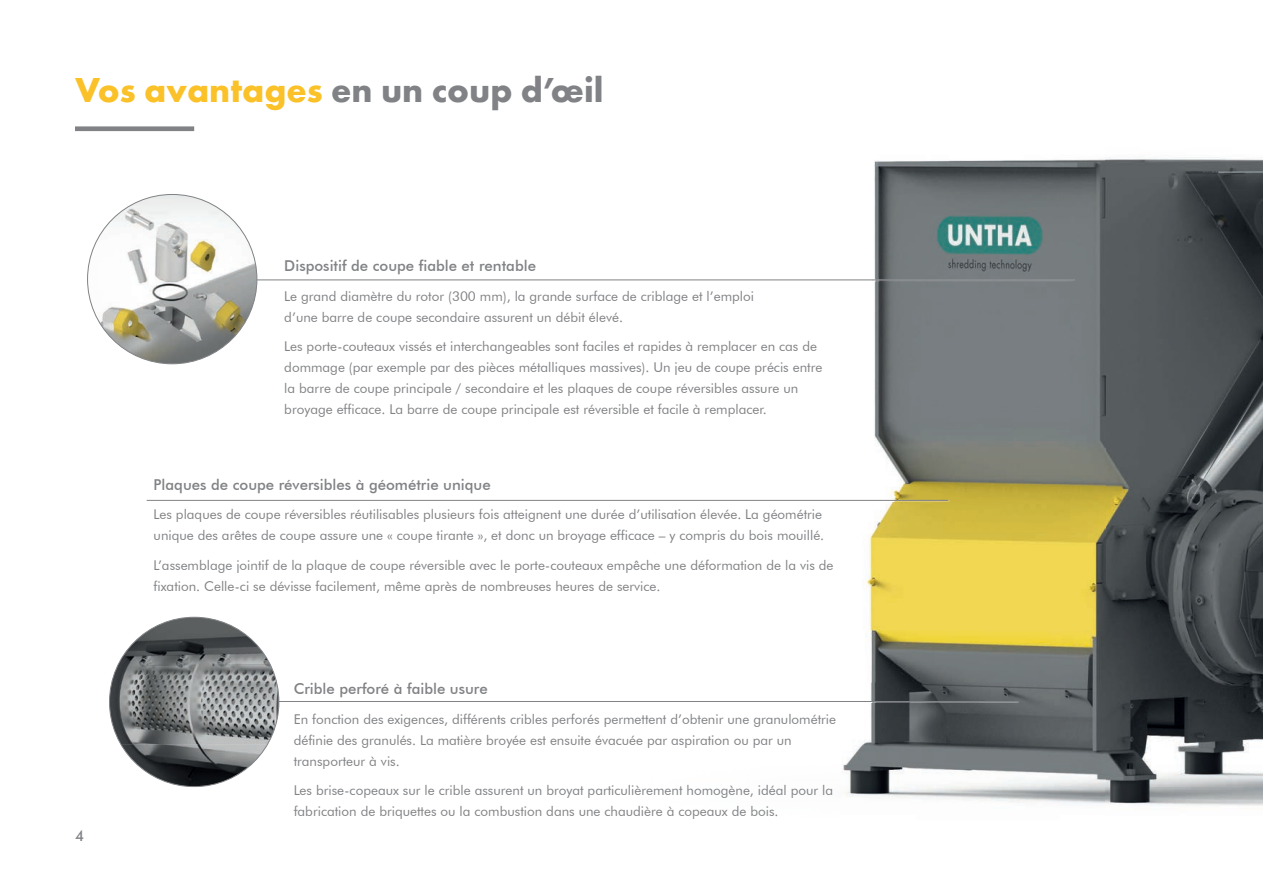
<style>
.page{position:relative;width:1263px;height:893px;background:#fff}
.page>*{position:absolute;margin:0;border:0;box-sizing:border-box;transform-origin:0 0}
.t1{font:700 36px "Futura PT";color:#808285}
.t2{font:500 15px "Futura BT";color:#808285}
.t3{font:13.5px/21px "Futura BT";color:#808285}
.s1{color:#fac129}
</style>
<div class="page">
<img style="left:75px;top:126px;width:1030px;height:504px">
<img style="left:1105px;top:157px;width:158px;height:649px">
<img style="left:870px;top:630px;width:236px;height:53px">
<img style="left:279px;top:683px;width:827px;height:123px">
<img style="left:279px;top:701px;width:739px;height:2px">
<hr style="left:216px;top:701px;width:801px;height:1px;background:#808285">
<img style="left:110px;top:617px;width:169px;height:127px">
<img style="left:121px;top:744px;width:147px;height:43px">
<img style="left:257px;top:279px;width:817px;height:2px">
<hr style="left:217px;top:280px;width:856px;height:1px;background:#808285">
<img style="left:88px;top:194px;width:169px;height:170px;border-radius:85px">
<div style="left:75px;top:126px;width:119px;height:5px;background:#808285"></div>
<img style="left:147px;top:500px;width:802px;height:2px">
<hr style="left:147px;top:500px;width:801px;height:1px;background:#808285">
<h1 class="t1" style="left:75px;top:67px;width:530px"><span class="s1">Vos avantages</span> en un coup d’œil</h1>
<p class="t2" style="left:284px;top:257px;width:253px">Dispositif de coupe fiable et rentable</p>
<p class="t3" style="left:284px;top:285px;width:471px">Le grand diamètre du rotor (300 mm), la grande surface de criblage et l’emploi d’une barre de coupe secondaire assurent un débit élevé.</p>
<p class="t3" style="left:284px;top:336px;width:540px">Les porte-couteaux vissés et interchangeables sont faciles et rapides à remplacer en cas de dommage (par exemple par des pièces métalliques massives). Un jeu de coupe précis entre la barre de coupe principale / secondaire et les plaques de coupe réversibles assure un broyage efficace. La barre de coupe principale est réversible et facile à remplacer.</p>
<p class="t2" style="left:154px;top:475px;width:339px">Plaques de coupe réversibles à géométrie unique</p>
<p class="t3" style="left:154px;top:504px;width:672px">Les plaques de coupe réversibles réutilisables plusieurs fois atteignent une durée d’utilisation élevée. La géométrie unique des arêtes de coupe assure une « coupe tirante », et donc un broyage efficace – y compris du bois mouillé.</p>
<p class="t3" style="left:154px;top:554px;width:681px">L’assemblage jointif de la plaque de coupe réversible avec le porte-couteaux empêche une déformation de la vis de fixation. Celle-ci se dévisse facilement, même après de nombreuses heures de service.</p>
<p class="t2" style="left:75px;top:826px;width:11px">4</p>
<p class="t2" style="left:294px;top:680px;width:196px">Crible perforé à faible usure</p>
<p class="t3" style="left:294px;top:708px;width:544px">En fonction des exigences, différents cribles perforés permettent d’obtenir une granulométrie définie des granulés. La matière broyée est ensuite évacuée par aspiration ou par un transporteur à vis.</p>
<p class="t3" style="left:294px;top:780px;width:541px">Les brise-copeaux sur le crible assurent un broyat particulièrement homogène, idéal pour la fabrication de briquettes ou la combustion dans une chaudière à copeaux de bois.</p>
</div>
